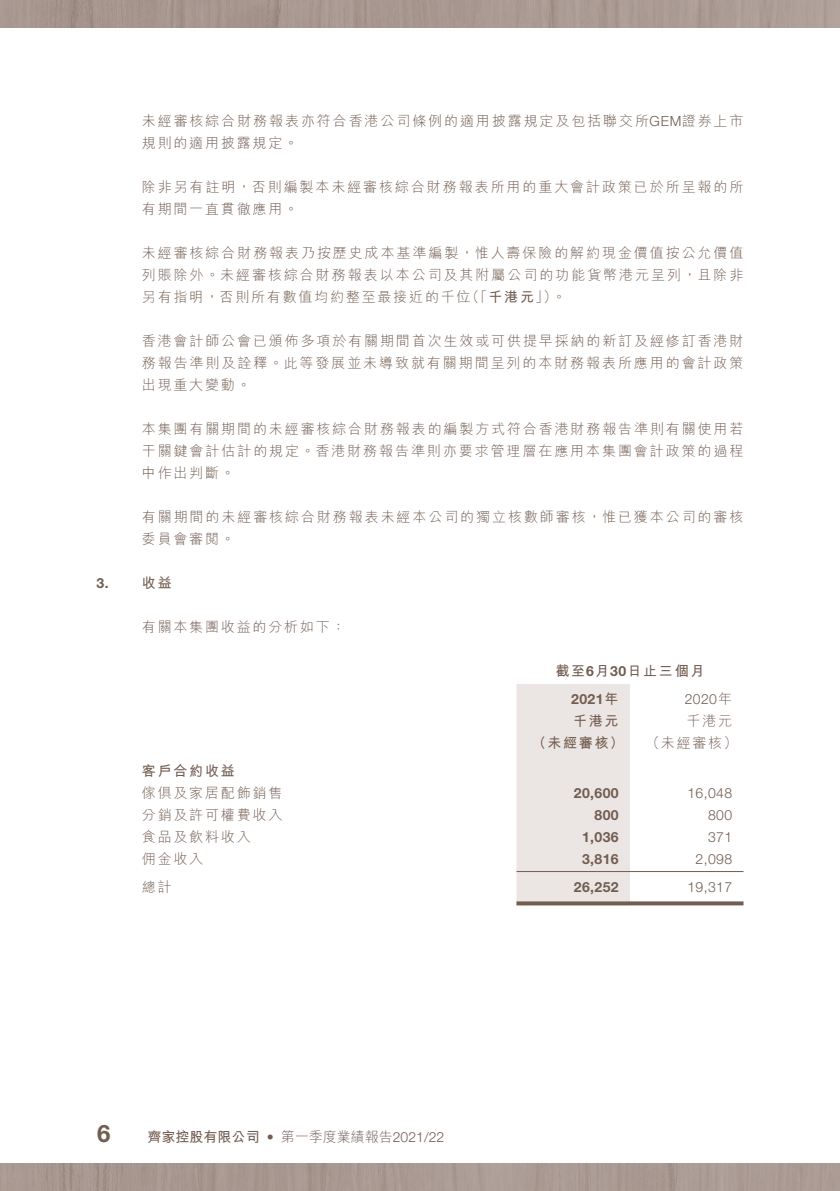
<style>
.page{position:relative;width:840px;height:1191px;background:#fff}
.page>*{position:absolute;margin:0;border:0;box-sizing:border-box;transform-origin:0 0}
.t1{font:700 24px "Helvetica Neue LT Std";color:#725d51}
._06_Notes{font:300 14px/22px "M Hei HK";letter-spacing:.135em;color:#725d51}
._51_N_Table_txt{font:300 14px "M Hei HK";letter-spacing:.13em;color:#725d51}
._51_N_Table_txt-2{font:700 14px "Helvetica Neue LT Std";letter-spacing:.03em;color:#725d51}
._51_N_Table_txt-3{font:300 14px "Helvetica Neue LT Std";letter-spacing:.03em;color:#725d51}
._51_N_Table_txt-4{font:700 14px "M Hei HK";letter-spacing:.13em;color:#725d51}
._51_N_Table_txt-5{font:700 14px "M Hei HK";color:#725d51}
._07_NH1{font:700 14px "Helvetica Neue LT Std";color:#725d51}
.s1{font-family:"Helvetica Neue LT Std"}
.s2{font-weight:700}
.s3{font-family:"M Hei HK"}
.s4{font-family:"Helvetica Neue LT Std";font-weight:300}
.s5{font-weight:300}
</style>
<div class="page">
<img style="left:0;top:0;width:840px;height:1191px">
<div style="left:0;top:28px;width:839px;height:1134px;background:#fff"></div>
<div style="left:516px;top:684px;width:113px;height:217px;background:#ebe5e3"></div>
<hr style="left:516px;top:871px;width:113px;height:1px;background:#725d51">
<hr style="left:629px;top:871px;width:114px;height:1px;background:#725d51">
<svg style="left:516px;top:901px;width:113px;height:4px"></svg>
<svg style="left:629px;top:901px;width:114px;height:4px"></svg>
<p class="_06_Notes" style="left:142px;top:110px;width:602px">未經審核綜合財務報表亦符合香港公司條例的適用披露規定及包括聯交所<span class="s1">GEM</span>證券上市規則的適用披露規定。</p>
<p class="_06_Notes" style="left:142px;top:176px;width:602px">除非另有註明，否則編製本未經審核綜合財務報表所用的重大會計政策已於所呈報的所有期間一直貫徹應用。</p>
<p class="_06_Notes" style="left:142px;top:242px;width:602px;text-align:justify">未經審核綜合財務報表乃按歷史成本基準編製，惟人壽保險的解約現金價值按公允價值列賬除外。未經審核綜合財務報表以本公司及其附屬公司的功能貨幣港元呈列，且除非另有指明，否則所有數值均約整至最接近的千位（「<span class="s2">千港元</span>」）。</p>
<p class="_06_Notes" style="left:142px;top:330px;width:602px;text-align:justify">香港會計師公會已頒佈多項於有關期間首次生效或可供提早採納的新訂及經修訂香港財務報告準則及詮釋。此等發展並未導致就有關期間呈列的本財務報表所應用的會計政策出現重大變動。</p>
<p class="_06_Notes" style="left:142px;top:418px;width:602px;text-align:justify">本集團有關期間的未經審核綜合財務報表的編製方式符合香港財務報告準則有關使用若干關鍵會計估計的規定。香港財務報告準則亦要求管理層在應用本集團會計政策的過程中作出判斷。</p>
<p class="_06_Notes" style="left:142px;top:506px;width:602px">有關期間的未經審核綜合財務報表未經本公司的獨立核數師審核，惟已獲本公司的審核委員會審閱。</p>
<p class="_07_NH1" style="left:96px;top:574px;width:77px">3. <span class="s3">收益</span></p>
<p class="_06_Notes" style="left:142px;top:616px;width:205px">有關本集團收益的分析如下：</p>
<p class="_51_N_Table_txt-4" style="left:555px;top:661px;width:151px">截至<span class="s1">6</span>月<span class="s1">30</span>日止三個月</p>
<p class="_51_N_Table_txt-2" style="left:571px;top:690px;width:49px">2021<span class="s3">年</span></p>
<p class="_51_N_Table_txt-3" style="left:684px;top:690px;width:49px">2020<span class="s3">年</span></p>
<p class="_51_N_Table_txt-4" style="left:572px;top:711px;width:47px">千港元</p>
<p class="_51_N_Table_txt" style="left:686px;top:714px;width:47px">千港元</p>
<p class="_51_N_Table_txt-4" style="left:532px;top:733px;width:93px">（未經審核）</p>
<p class="_51_N_Table_txt" style="left:645px;top:736px;width:93px">（未經審核）</p>
<p class="_51_N_Table_txt-4" style="left:142px;top:761px;width:94px">客戶合約收益</p>
<p class="_51_N_Table_txt" style="left:142px;top:786px;width:142px">傢俱及家居配飾銷售</p>
<p class="_51_N_Table_txt-2" style="left:573px;top:784px;width:46px">20,600</p>
<p class="_51_N_Table_txt-3" style="left:687px;top:784px;width:46px">16,048</p>
<p class="_51_N_Table_txt" style="left:142px;top:808px;width:142px">分銷及許可權費收入</p>
<p class="_51_N_Table_txt-2" style="left:594px;top:806px;width:26px">800</p>
<p class="_51_N_Table_txt-3" style="left:707px;top:806px;width:26px">800</p>
<p class="_51_N_Table_txt" style="left:142px;top:830px;width:110px">食品及飲料收入</p>
<p class="_51_N_Table_txt-2" style="left:581px;top:828px;width:38px">1,036</p>
<p class="_51_N_Table_txt-3" style="left:707px;top:828px;width:26px">371</p>
<p class="_51_N_Table_txt" style="left:142px;top:852px;width:63px">佣金收入</p>
<p class="_51_N_Table_txt-2" style="left:581px;top:850px;width:38px">3,816</p>
<p class="_51_N_Table_txt-3" style="left:695px;top:850px;width:38px">2,098</p>
<p class="_51_N_Table_txt" style="left:142px;top:880px;width:31px">總計</p>
<p class="_51_N_Table_txt-2" style="left:573px;top:878px;width:46px">26,252</p>
<p class="_51_N_Table_txt-3" style="left:687px;top:878px;width:46px">19,317</p>
<h1 class="t1" style="left:97px;top:1118px;width:15px">6</h1>
<p class="_51_N_Table_txt-5" style="left:147px;top:1127px;width:298px">齊家控股有限公司 <span class="s4">•</span> <span class="s5">第一季度業績報告</span><span class="s4">2021/22</span></p>
</div>
